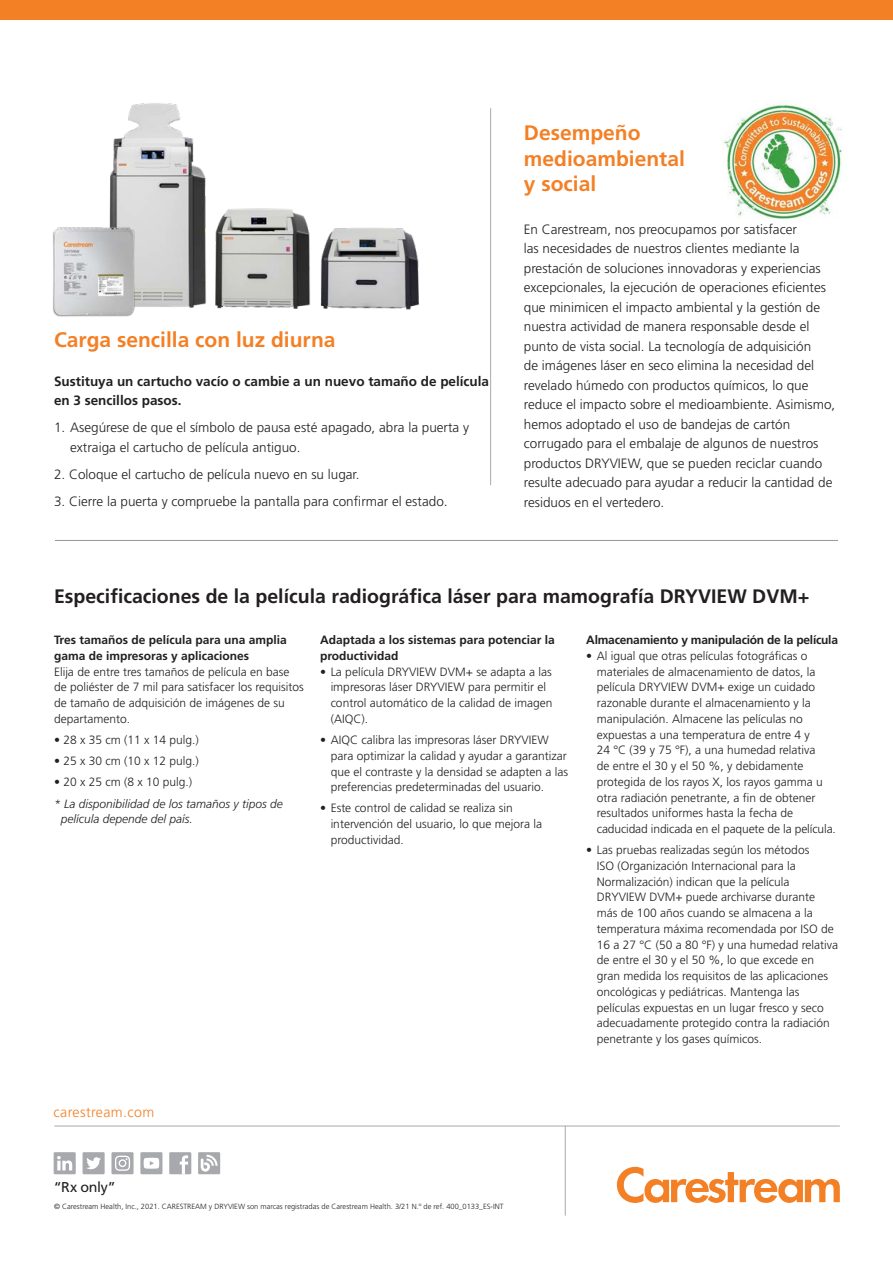
<style>
.page{position:relative;width:893px;height:1263px;background:#fff}
.page>*{position:absolute;margin:0;border:0;box-sizing:border-box;transform-origin:0 0}
.t1{font:700 21px/25.2px "Frutiger LT Std";color:#f48026}
.t2{font:700 19.5px "Frutiger LT Std";color:#231f20}
.t3{font:300 14.25px "Frutiger LT Std";letter-spacing:.025em;color:#f48026}
.t4{font:14.25px "Frutiger LT Std";letter-spacing:-.02em;color:#231f20}
.t5{font:300 13.5px/19.5px "Frutiger LT Std";color:#231f20}
.t6{font:700 13.5px/19.5px "Frutiger LT Std";color:#231f20}
.t7{font:300 12px/15.8px "Frutiger LT Std";color:#231f20}
.t8{font:700 12px/15.8px "Frutiger LT Std";color:#231f20}
.t9{font:italic 300 12px/15.8px "Frutiger LT Std";color:#231f20}
.t10{font:700 12px "Frutiger LT Std";letter-spacing:-.02em;color:#231f20}
.t11{font:300 7.5px "Frutiger LT Std";color:#231f20}
.s1{font-size:14.25px}
</style>
<div class="page">
<hr style="left:54px;top:1126px;width:786px;height:1px;background:#a8a9ad">
<svg style="left:617px;top:1167px;width:223px;height:36px"></svg>
<hr style="left:565px;top:1126px;width:1px;height:90px;background:#a8a9ad">
<div style="left:54px;top:1152px;width:22px;height:22px;background:#a8a9ad"></div>
<svg style="left:57px;top:1156px;width:15px;height:14px"></svg>
<div style="left:169px;top:1152px;width:22px;height:22px;background:#a8a9ad"></div>
<svg style="left:180px;top:1155px;width:8px;height:19px"></svg>
<div style="left:83px;top:1152px;width:22px;height:22px;background:#a8a9ad"></div>
<svg style="left:86px;top:1157px;width:15px;height:12px"></svg>
<div style="left:140px;top:1152px;width:22px;height:22px;background:#a8a9ad"></div>
<svg style="left:144px;top:1158px;width:15px;height:11px"></svg>
<div style="left:198px;top:1152px;width:22px;height:22px;background:#a8a9ad"></div>
<svg style="left:201px;top:1155px;width:17px;height:16px"></svg>
<div style="left:111px;top:1152px;width:23px;height:22px;background:#a8a9ad"></div>
<svg style="left:115px;top:1156px;width:15px;height:15px"></svg>
<hr style="left:55px;top:540px;width:783px;height:1px;background:#939598">
<div style="left:0;top:0;width:893px;height:19px;background:#f48026"></div>
<hr style="left:490px;top:108px;width:1px;height:377px;background:#a8a9ad">
<img style="left:722px;top:104px;width:120px;height:116px">
<img style="left:233px;top:208px;width:186px;height:102px">
<img style="left:109px;top:103px;width:124px;height:206px">
<img style="left:53px;top:224px;width:85px;height:93px">
<h1 class="t1" style="left:54px;top:327px;width:283px">Carga sencilla con luz diurna</h1>
<p class="t6" style="left:54px;top:371px;width:437px">Sustituya un cartucho vacío o cambie a un nuevo tamaño de película en 3 sencillos pasos.</p>
<p class="t5" style="left:70px;top:418px;width:400px;text-indent:-16px">1. Asegúrese de que el símbolo de pausa esté apagado, abra la puerta y extraiga el cartucho de película antiguo.</p>
<p class="t5" style="left:54px;top:465px;width:307px">2. Coloque el cartucho de película nuevo en su lugar.</p>
<p class="t5" style="left:54px;top:492px;width:395px">3. Cierre la puerta y compruebe la pantalla para confirmar el estado<span class="s1">.</span></p>
<h1 class="t1" style="left:524px;top:121px;width:163px">Desempeño medioambiental y social</h1>
<p class="t5" style="left:524px;top:220px;width:313px">En Carestream, nos preocupamos por satisfacer<br>las necesidades de nuestros clientes mediante la prestación de soluciones innovadoras y experiencias excepcionales, la ejecución de operaciones eficientes que minimicen el impacto ambiental y la gestión de nuestra actividad de manera responsable desde el punto de vista social. La tecnología de adquisición<br>de imágenes láser en seco elimina la necesidad del revelado húmedo con productos químicos, lo que reduce el impacto sobre el medioambiente. Asimismo, hemos adoptado el uso de bandejas de cartón corrugado para el embalaje de algunos de nuestros productos DRYVIEW, que se pueden reciclar cuando resulte adecuado para ayudar a reducir la cantidad de residuos en el vertedero.</p>
<h2 class="t2" style="left:54px;top:584px;width:757px">Especificaciones de la película radiográfica láser para mamografía DRYVIEW DVM+</h2>
<p class="t8" style="left:54px;top:632px;width:234px">Tres tamaños de película para una amplia gama de impresoras y aplicaciones</p>
<p class="t7" style="left:54px;top:664px;width:251px">Elija de entre tres tamaños de película en base de poliéster de 7 mil para satisfacer los requisitos de tamaño de adquisición de imágenes de su departamento.</p>
<p class="t7" style="left:54px;top:732px;width:146px">• 28 x 35 cm (11 x 14 pulg.)</p>
<p class="t7" style="left:54px;top:753px;width:146px">• 25 x 30 cm (10 x 12 pulg.)</p>
<p class="t7" style="left:54px;top:774px;width:140px">• 20 x 25 cm (8 x 10 pulg.)</p>
<p class="t9" style="left:61px;top:796px;width:224px;text-indent:-7px">* La disponibilidad de los tamaños y tipos de película depende del país.</p>
<p class="t8" style="left:320px;top:632px;width:236px">Adaptada a los sistemas para potenciar la productividad</p>
<p class="t7" style="left:331px;top:664px;width:223px;text-indent:-10px">• La película DRYVIEW DVM+ se adapta a las impresoras láser DRYVIEW para permitir el control automático de la calidad de imagen (AIQC).</p>
<p class="t7" style="left:331px;top:732px;width:239px;text-indent:-10px">• AIQC calibra las impresoras láser DRYVIEW para optimizar la calidad y ayudar a garantizar que el contraste y la densidad se adapten a las preferencias predeterminadas del usuario.</p>
<p class="t7" style="left:331px;top:800px;width:213px;text-indent:-10px">• Este control de calidad se realiza sin intervención del usuario, lo que mejora la productividad.</p>
<p class="t10" style="left:586px;top:633px;width:253px">Almacenamiento y manipulación de la película</p>
<p class="t7" style="left:597px;top:648px;width:241px;text-indent:-10px">• Al igual que otras películas fotográficas o materiales de almacenamiento de datos, la película DRYVIEW DVM+ exige un cuidado razonable durante el almacenamiento y la manipulación. Almacene las películas no expuestas a una temperatura de entre 4 y<br>24 °C (39 y 75 °F), a una humedad relativa<br>de entre el 30 y el 50 %, y debidamente protegida de los rayos X, los rayos gamma u otra radiación penetrante, a fin de obtener resultados uniformes hasta la fecha de caducidad indicada en el paquete de la película.</p>
<p class="t7" style="left:597px;top:842px;width:243px;text-indent:-10px">• Las pruebas realizadas según los métodos<br>ISO (Organización Internacional para la Normalización) indican que la película DRYVIEW DVM+ puede archivarse durante más de 100 años cuando se almacena a la temperatura máxima recomendada por ISO de 16 a 27 °C (50 a 80 °F) y una humedad relativa de entre el 30 y el 50 %, lo que excede en gran medida los requisitos de las aplicaciones oncológicas y pediátricas. Mantenga las películas expuestas en un lugar fresco y seco adecuadamente protegido contra la radiación penetrante y los gases químicos.</p>
<p class="t3" style="left:54px;top:1104px;width:102px">carestream.com</p>
<p class="t4" style="left:54px;top:1178px;width:63px">“Rx only”</p>
<p class="t11" style="left:54px;top:1202px;width:451px">© Carestream Health, Inc., 2021. CARESTREAM y DRYVIEW son marcas registradas de Carestream Health. 3/21 N.º de ref. 400_0133_ES-INT</p>
</div>
